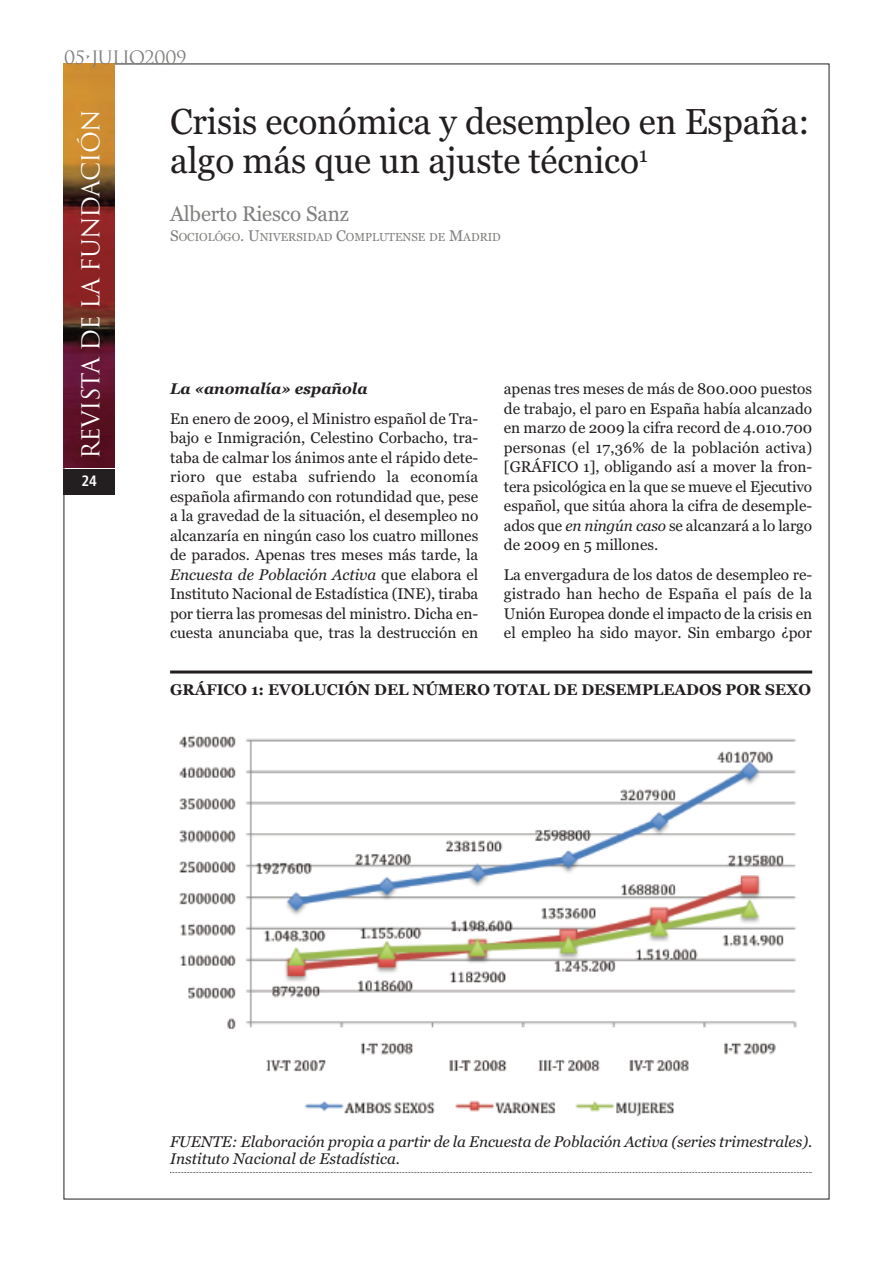
<style>
.page{position:relative;width:893px;height:1263px;background:#fff}
.page>*{position:absolute;margin:0;border:0;box-sizing:border-box;transform-origin:0 0}
.t1{font:36px/39px "Georgia";letter-spacing:-.005em;color:#231f20}
.t2{font:24px "Trajan";letter-spacing:-.04em;color:#fff}
.t3{font:21px "Georgia";letter-spacing:-.005em;color:#807f7d}
.t4{font:18px "Trajan";letter-spacing:-.04em;color:#807f7d}
.t5{font:15.3px/19.5px "Georgia";color:#231f20;text-align:justify}
.t6{font:italic 15.3px/16.5px "Georgia";letter-spacing:-.005em;color:#231f20}
.t7{font:700 15.3px "Georgia";color:#231f20}
.t8{font:700 condensed 15px "Frutiger";color:#fff}
.t9{font:11.55px "Georgia";color:#807f7d}
.s1{font-size:15.3px}
.s2{font-style:italic}
.s3{font-weight:700;font-style:italic}
</style>
<div class="page">
<div style="left:64px;top:469px;width:51px;height:25px;background:#231f20"></div>
<img style="left:64px;top:64px;width:51px;height:404px">
<hr style="left:170px;top:670px;width:642px;height:3px;background:#231f20">
<svg style="left:170px;top:1172px;width:642px;height:1px"></svg>
<img style="left:179px;top:735px;width:618px;height:382px">
<p class="t4" style="left:64px;top:46px;width:125px">05•JULIO2009</p>
<p class="t1" style="left:170px;top:102px;width:641px">Crisis económica y desempleo en España: algo más que un ajuste técnico<sup>1</sup></p>
<p class="t3" style="left:170px;top:202px;width:180px">Alberto Riesco Sanz</p>
<p class="t9" style="left:170px;top:230px;width:332px"><span class="s1">S</span>OCIOLÓGO<span class="s1">. U</span>NIVERSIDAD <span class="s1">C</span>OMPLUTENSE DE <span class="s1">M</span>ADRID</p>
<p class="t2" style="left:76px;top:459px;width:351px;rotate:-90deg">revista DE LA FUNDACIÓN</p>
<p class="t5" style="left:504px;top:379px;width:310px">apenas tres meses de más de 800.000 puestos de trabajo, el paro en España había alcanzado en marzo de 2009 la cifra record de 4.010.700 personas (el 17,36% de la población activa) [GRÁFICO 1], obligando así a mover la fron&shy;tera psicológica en la que se mueve el Ejecutivo español, que sitúa ahora la cifra de desemple&shy;ados que <span class="s2">en ningún caso</span> se alcanzará a lo largo de 2009 en 5 millones.</p>
<p class="t5" style="left:504px;top:564px;width:310px">La envergadura de los datos de desempleo re&shy;gistrado han hecho de España el país de la Unión Europea donde el impacto de la crisis en el empleo ha sido mayor. Sin embargo ¿por</p>
<p class="t5" style="left:170px;top:374px;width:310px;line-height:29.2px"><span class="s3">La «anomalía» española<br></span>En enero de 2009, el Ministro español de Tra-</p>
<p class="t5" style="left:170px;top:428px;width:310px">bajo e Inmigración, Celestino Corbacho, tra&shy;taba de calmar los ánimos ante el rápido dete&shy;rioro que estaba sufriendo la economía española afirmando con rotundidad que, pese a la gravedad de la situación, el desempleo no alcanzaría en ningún caso los cuatro millones de parados. Apenas tres meses más tarde, la <span class="s2">Encuesta de Población Activa</span> que elabora el Instituto Nacional de Estadística (INE), tiraba por tierra las promesas del ministro. Dicha en&shy;cuesta anunciaba que, tras la destrucción en</p>
<p class="t8" style="left:81px;top:471px;width:17px">24</p>
<p class="t7" style="left:170px;top:681px;width:643px">GRÁFICO 1: EVOLUCIÓN DEL NÚMERO TOTAL DE DESEMPLEADOS POR SEXO</p>
<p class="t6" style="left:170px;top:1133px;width:644px">FUENTE: Elaboración propia a partir de la Encuesta de Población Activa (series trimestrales).<br>Instituto Nacional de Estadística.</p>
</div>
